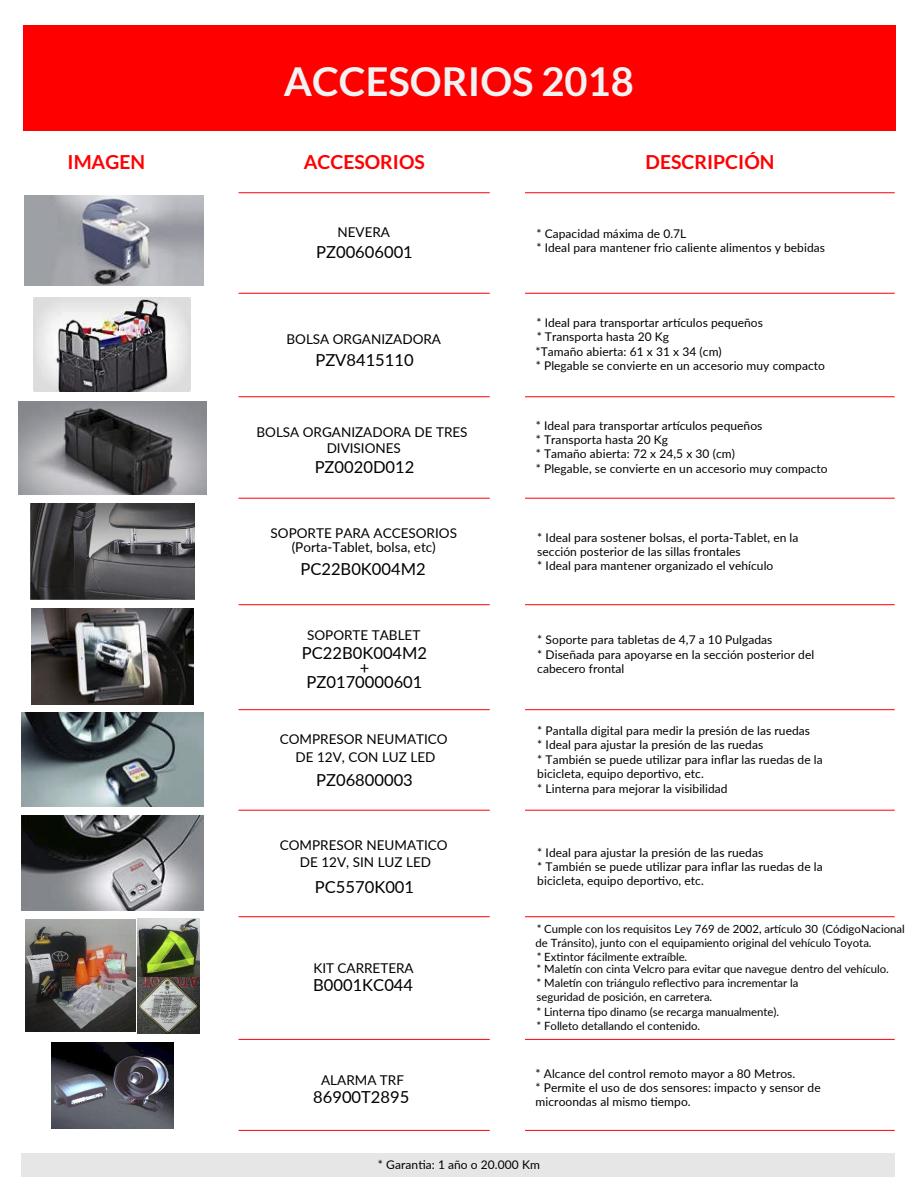
<style>
.page{position:relative;width:918px;height:1188px;background:#fff}
.page>*{position:absolute;margin:0;border:0;box-sizing:border-box;transform-origin:0 0}
.t1{font:700 39.9px "Lato";color:#f2f2f2}
.t2{font:700 19.35px "Lato";color:#f00}
.t3{font:16.5px/14.4px "Lato";color:#000;text-align:center}
.t4{font:13.5px/17.4px "Lato";color:#000;text-align:center}
.t5{font:12px/14.4px "Lato";letter-spacing:.005em;color:#000}
.t6{font:11.4px/14.1px "Lato";color:#000}
</style>
<div class="page">
<div style="left:23px;top:25px;width:872px;height:106px;background:#f00"></div>
<img style="left:21px;top:815px;width:183px;height:96px">
<hr style="left:238px;top:192px;width:252px;height:1px;background:#f00">
<hr style="left:525px;top:192px;width:370px;height:1px;background:#f00">
<hr style="left:238px;top:293px;width:252px;height:1px;background:#f00">
<hr style="left:525px;top:293px;width:370px;height:1px;background:#f00">
<hr style="left:238px;top:396px;width:252px;height:1px;background:#f00">
<hr style="left:525px;top:396px;width:370px;height:1px;background:#f00">
<hr style="left:238px;top:498px;width:252px;height:1px;background:#f00">
<hr style="left:525px;top:498px;width:370px;height:1px;background:#f00">
<hr style="left:238px;top:604px;width:252px;height:1px;background:#f00">
<hr style="left:525px;top:604px;width:370px;height:1px;background:#f00">
<hr style="left:238px;top:709px;width:252px;height:1px;background:#f00">
<hr style="left:525px;top:709px;width:370px;height:1px;background:#f00">
<hr style="left:238px;top:810px;width:252px;height:1px;background:#f00">
<hr style="left:525px;top:810px;width:370px;height:1px;background:#f00">
<hr style="left:238px;top:916px;width:252px;height:1px;background:#f00">
<hr style="left:525px;top:916px;width:370px;height:1px;background:#f00">
<hr style="left:238px;top:1039px;width:252px;height:1px;background:#f00">
<hr style="left:525px;top:1039px;width:370px;height:1px;background:#f00">
<hr style="left:238px;top:1130px;width:252px;height:1px;background:#f00">
<hr style="left:525px;top:1130px;width:370px;height:1px;background:#f00">
<div style="left:22px;top:1154px;width:873px;height:24px;background:#e6e6e6"></div>
<img style="left:34px;top:298px;width:157px;height:93px">
<img style="left:31px;top:608px;width:162px;height:96px">
<img style="left:30px;top:503px;width:164px;height:96px">
<img style="left:24px;top:195px;width:180px;height:90px">
<img style="left:18px;top:401px;width:189px;height:93px">
<img style="left:21px;top:713px;width:183px;height:94px">
<img style="left:25px;top:920px;width:110px;height:111px">
<img style="left:138px;top:919px;width:62px;height:114px">
<img style="left:52px;top:1042px;width:121px;height:86px">
<h1 class="t1" style="left:284px;top:59px;width:352px">ACCESORIOS 2018</h1>
<h2 class="t2" style="left:68px;top:151px;width:79px">IMAGEN</h2>
<h2 class="t2" style="left:304px;top:151px;width:123px">ACCESORIOS</h2>
<h2 class="t2" style="left:646px;top:151px;width:130px">DESCRIPCIÓN</h2>
<p class="t4" style="left:338px;top:222px;width:54px">NEVERA</p>
<h3 class="t3" style="left:316px;top:244px;width:98px">PZ00606001</h3>
<p class="t4" style="left:286px;top:329px;width:156px">BOLSA ORGANIZADORA</p>
<h3 class="t3" style="left:315px;top:352px;width:100px">PZV8415110</h3>
<p class="t4" style="left:257px;top:424px;width:213px;line-height:15.9px">BOLSA ORGANIZADORA DE TRES<br>DIVISIONES</p>
<h3 class="t3" style="left:315px;top:459px;width:101px">PZ0020D012</h3>
<p class="t4" style="left:271px;top:525px;width:188px;line-height:14.4px">SOPORTE PARA ACCESORIOS (Porta-Tablet, bolsa, etc)</p>
<h3 class="t3" style="left:300px;top:561px;width:127px">PC22B0K004M2</h3>
<p class="t4" style="left:307px;top:625px;width:115px">SOPORTE TABLET</p>
<h3 class="t3" style="left:302px;top:645px;width:127px">PC22B0K004M2 +<br>PZ0170000601</h3>
<p class="t4" style="left:280px;top:730px;width:169px">COMPRESOR NEUMATICO<br>DE 12V, CON LUZ LED</p>
<h3 class="t3" style="left:316px;top:772px;width:98px">PZ06800003</h3>
<p class="t4" style="left:280px;top:836px;width:169px">COMPRESOR NEUMATICO<br>DE 12V, SIN LUZ LED</p>
<h3 class="t3" style="left:315px;top:880px;width:101px">PC5570K001</h3>
<p class="t4" style="left:313px;top:959px;width:102px">KIT CARRETERA</p>
<h3 class="t3" style="left:313px;top:978px;width:101px">B0001KC044</h3>
<p class="t4" style="left:321px;top:1071px;width:84px">ALARMA TRF</p>
<h3 class="t3" style="left:313px;top:1089px;width:98px">86900T2895</h3>
<p class="t5" style="left:536px;top:226px;width:290px">* Capacidad máxima de 0.7L<br>* Ideal para mantener frio caliente alimentos y bebidas</p>
<p class="t5" style="left:536px;top:315px;width:291px">* Ideal para transportar artículos pequeños<br>* Transporta hasta 20 Kg<br>*Tamaño abierta: 61 x 31 x 34 (cm)<br>* Plegable se convierte en un accesorio muy compacto</p>
<p class="t5" style="left:536px;top:418px;width:293px">* Ideal para transportar artículos pequeños<br>* Transporta hasta 20 Kg<br>* Tamaño abierta: 72 x 24,5 x 30 (cm)<br>* Plegable, se convierte en un accesorio muy compacto</p>
<p class="t5" style="left:537px;top:530px;width:263px">* Ideal para sostener bolsas, el porta-Tablet, en la sección posterior de las sillas frontales<br>* Ideal para mantener organizado el vehículo</p>
<p class="t5" style="left:537px;top:632px;width:279px">* Soporte para tabletas de 4,7 a 10 Pulgadas<br>* Diseñada para apoyarse en la sección posterior del cabecero frontal</p>
<p class="t5" style="left:537px;top:723px;width:287px">* Pantalla digital para medir la presión de las ruedas<br>* Ideal para ajustar la presión de las ruedas<br>* También se puede utilizar para inflar las ruedas de la bicicleta, equipo deportivo, etc.<br>* Linterna para mejorar la visibilidad</p>
<p class="t5" style="left:537px;top:845px;width:287px">* Ideal para ajustar la presión de las ruedas<br>* También se puede utilizar para inflar las ruedas de la bicicleta, equipo deportivo, etc.</p>
<p class="t6" style="left:536px;top:921px;width:371px">* Cumple con los requisitos Ley 769 de 2002, artículo 30 (CódigoNacional de Tránsito), junto con el equipamiento original del vehículo Toyota.<br>* Extintor fácilmente extraíble.</p>
<p class="t6" style="left:537px;top:962px;width:354px;line-height:13.6px">* Maletín con cinta Velcro para evitar que navegue dentro del vehículo. * Maletín con triángulo reflectivo para incrementar la<br>seguridad de posición, en carretera.</p>
<p class="t6" style="left:537px;top:1004px;width:244px">* Linterna tipo dinamo (se recarga manualmente). * Folleto detallando el contenido.</p>
<p class="t5" style="left:536px;top:1066px;width:287px">* Alcance del control remoto mayor a 80 Metros.<br>* Permite el uso de dos sensores: impacto y sensor de microondas al mismo tiempo.</p>
<p class="t5" style="left:378px;top:1157px;width:163px">* Garantia: 1 año o 20.000 Km</p>
</div>
